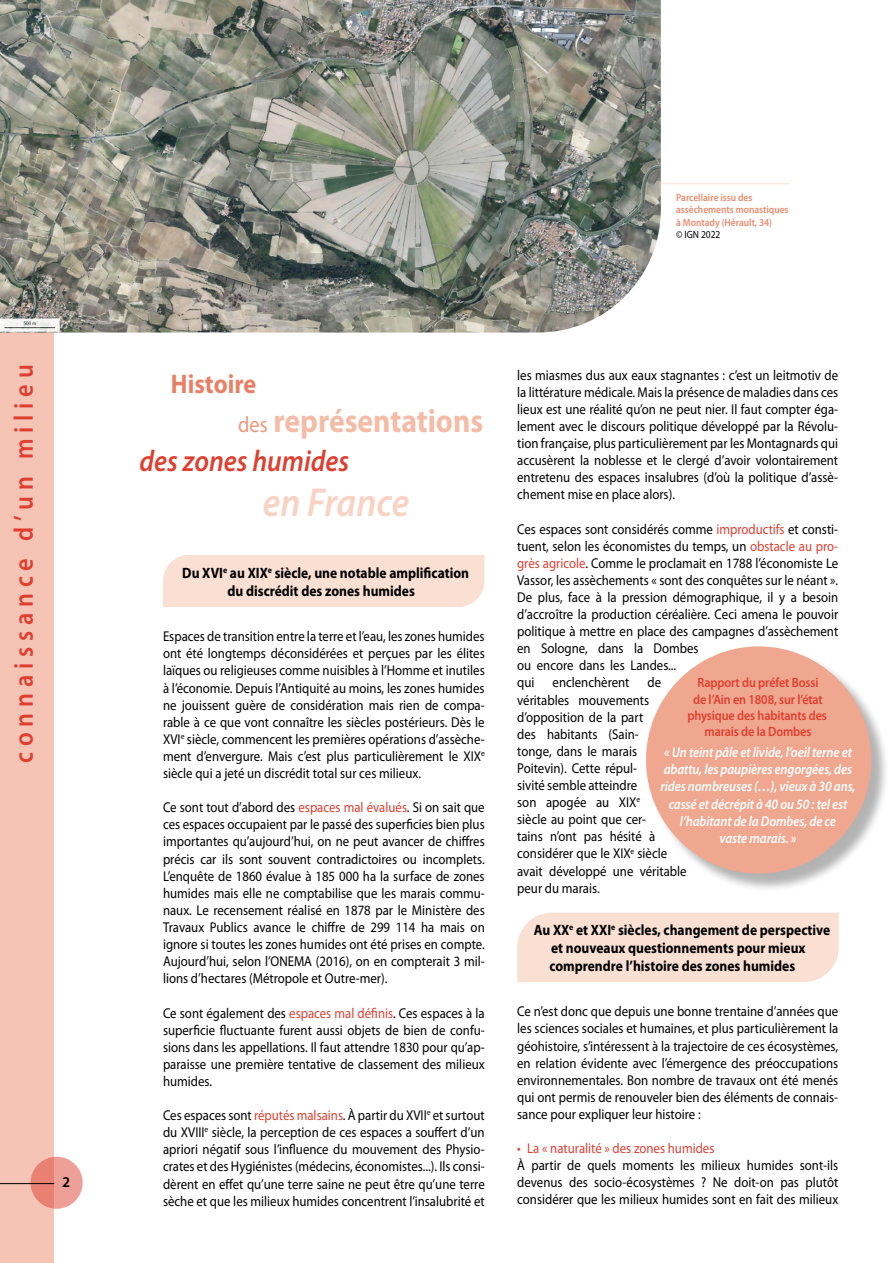
<style>
.page{position:relative;width:893px;height:1263px;background:#fff}
.page>*{position:absolute;margin:0;border:0;box-sizing:border-box;transform-origin:0 0}
.t1{font:italic 600 40.5px "Myriad Pro";letter-spacing:-.005em;color:#f8d3c4;scale:.9 1}
.t2{font:700 33px "Myriad Pro";color:#f4bca6;scale:.9 1}
.t3{font:italic 600 30px "Myriad Pro";color:#de3f30;scale:.9 1}
.t4{font:600 27px "Myriad Pro";letter-spacing:.24em;color:#de3f30;scale:.9 1}
.t5{font:700 27px "Myriad Pro";color:#e98065;scale:.9 1}
.t6{font:700 15px/18px "Myriad Pro";color:#000;text-align:center;scale:.9 1}
.t7{font:600 15px "Myriad Pro";color:#000}
.t8{font:14.25px/17.1px "Myriad Pro";color:#000;text-align:justify;scale:.9 1}
.t9{font:italic 600 14.25px/17.1px "Myriad Pro";letter-spacing:-.01em;color:#fff;text-align:center;scale:.9 1}
.t10{font:14.25px "Myriad Pro";color:#de3f30;scale:.9 1}
.t11{font:600 13.5px/16.2px "Myriad Pro";letter-spacing:-.01em;color:#de3f30;text-align:center;scale:.9 1}
.t12{font:600 10.5px/12.6px "Myriad Pro";color:#eb896c;scale:.9 1}
.t13{font:10.5px "Myriad Pro";color:#000;scale:.9 1}
.s1{font-weight:400;font-size:22.5px;color:#ed967a}
.s2{color:#de3f30}
</style>
<div class="page">
<hr style="left:580px;top:183px;width:210px;height:1px;background:#fce9e1">
<div style="left:0;top:0;width:54px;height:1263px;background:#f5c4b5"></div>
<svg style="left:31px;top:1157px;width:52px;height:52px;background:#eb9388"></svg>
<hr style="left:0;top:1183px;width:54px;height:1px;background:#000">
<div style="left:163px;top:555px;width:321px;height:52px;background:#fadfd3"></div>
<div style="left:517px;top:912px;width:322px;height:70px;background:#fadfd3"></div>
<div style="left:649px;top:649px;width:241px;height:243px;background:#000;opacity:.3"></div>
<div style="left:646px;top:646px;width:225px;height:227px;background:#f0a78f;border-radius:50%"></div>
<img style="left:0;top:0;width:661px;height:332px">
<h3 class="t4" style="left:6px;top:763px;width:444px;rotate:-90deg">connaissance d’un milieu</h3>
<p class="t7" style="left:62px;top:1173px;width:10px">2</p>
<p class="t12" style="left:676px;top:190px;width:126px">Parcellaire issu des assèchements monastiques à Montady (Hérault, 34)</p>
<p class="t13" style="left:676px;top:228px;width:51px">© IGN 2022</p>
<h3 class="t5" style="left:171px;top:366px;width:96px">Histoire</h3>
<h2 class="t2" style="left:238px;top:399px;width:274px"><span class="s1">des</span> représentations</h2>
<h3 class="t3" style="left:139px;top:442px;width:234px">des zones humides</h3>
<h1 class="t1" style="left:263px;top:476px;width:164px">en France</h1>
<p class="t6" style="left:182px;top:563px;width:320px">Du XVI<sup>e</sup> au XIX<sup>e</sup> siècle, une notable amplification du discrédit des zones humides</p>
<p class="t8" style="left:163px;top:628px;width:359px">Espaces de transition entre la terre et l’eau, les zones humides ont été longtemps déconsidérées et perçues par les élites laïques ou religieuses comme nuisibles à l’Homme et inutiles à l’économie. Depuis l’Antiquité au moins, les zones humides ne jouissent guère de considération mais rien de compa&shy;rable à ce que vont connaître les siècles postérieurs. Dès le XVI<sup>e</sup> siècle, commencent les premières opérations d’assèche&shy;ment d’envergure. Mais c’est plus particulièrement le XIX<sup>e </sup>siècle qui a jeté un discrédit total sur ces milieux.</p>
<p class="t8" style="left:163px;top:799px;width:359px">Ce sont tout d’abord des <span class="s2">espaces mal évalués</span>. Si on sait que ces espaces occupaient par le passé des superficies bien plus importantes qu’aujourd’hui, on ne peut avancer de chiffres précis car ils sont souvent contradictoires ou incomplets.<br>L’enquête de 1860 évalue à 185 000 ha la surface de zones humides mais elle ne comptabilise que les marais commu&shy;naux. Le recensement réalisé en 1878 par le Ministère des Travaux Publics avance le chiffre de 299 114 ha mais on ignore si toutes les zones humides ont été prises en compte.<br>Aujourd’hui, selon l’ONEMA (2016), on en compterait 3 mil&shy;lions d’hectares (Métropole et Outre-mer).</p>
<p class="t8" style="left:163px;top:1004px;width:359px">Ce sont également des <span class="s2">espaces mal définis</span>. Ces espaces à la superficie fluctuante furent aussi objets de bien de confu&shy;sions dans les appellations. Il faut attendre 1830 pour qu’ap&shy;paraisse une première tentative de classement des milieux humides.</p>
<p class="t8" style="left:163px;top:1106px;width:359px">Ces espaces sont <span class="s2">réputés malsains</span>. À partir du XVII<sup>e</sup> et surtout du XVIII<sup>e</sup> siècle, la perception de ces espaces a souffert d’un apriori négatif sous l’influence du mouvement des Physio&shy;crates et des Hygiénistes (médecins, économistes...). Ils consi&shy;dèrent en effet qu’une terre saine ne peut être qu’une terre sèche et que les milieux humides concentrent l’insalubrité et</p>
<p class="t8" style="left:517px;top:366px;width:358px">les miasmes dus aux eaux stagnantes : c’est un leitmotiv de la littérature médicale. Mais la présence de maladies dans ces lieux est une réalité qu’on ne peut nier. Il faut compter éga&shy;lement avec le discours politique développé par la Révolu&shy;tion française, plus particulièrement par les Montagnards qui accusèrent la noblesse et le clergé d’avoir volontairement entretenu des espaces insalubres (d’où la politique d’assè&shy;chement mise en place alors).</p>
<p class="t8" style="left:517px;top:520px;width:358px;text-align:left">Ces espaces sont considérés comme <span class="s2">improductifs</span> et consti&shy;tuent, selon les économistes du temps, un <span class="s2">obstacle au pro&shy;grès agricole</span>. Comme le proclamait en 1788 l’économiste Le Vassor, les assèchements « sont des conquêtes sur le néant ».<br>De plus, face à la pression démographique, il y a besoin d’accroître la production céréalière. Ceci amena le pouvoir politique à mettre en place des campagnes d’assèchement en Sologne, dans la Dombes<br>ou encore dans les Landes...<br>qui</p>
<p class="t8" style="left:517px;top:674px;width:190px;text-align:left;text-indent:130px">de véritables mouvements d’opposition de la part<br>des habitants (Sain-<br>tonge, dans le marais<br>Poitevin). Cette répul-<br>sivité semble atteindre<br>son apogée au XIX<sup>e<br></sup>siècle au point que cer-<br>tains n’ont pas hésité à considérer que le XIX<sup>e</sup> siècle avait développé une véritable peur du marais.</p>
<p class="t6" style="left:549px;top:920px;width:314px;text-align:left;text-indent:-16px">Au XX<sup>e</sup> et XXI<sup>e</sup> siècles, changement de perspective et nouveaux questionnements pour mieux comprendre l’histoire des zones humides</p>
<p class="t8" style="left:517px;top:1003px;width:358px">Ce n’est donc que depuis une bonne trentaine d’années que les sciences sociales et humaines, et plus particulièrement la géohistoire, s’intéressent à la trajectoire de ces écosystèmes, en relation évidente avec l’émergence des préoccupations environnementales. Bon nombre de travaux ont été menés qui ont permis de renouveler bien des éléments de connais&shy;sance pour expliquer leur histoire :</p>
<p class="t10" style="left:517px;top:1139px;width:221px">• La « naturalité » des zones humides</p>
<p class="t8" style="left:517px;top:1157px;width:358px">À partir de quels moments les milieux humides sont-ils devenus des socio-écosystèmes ? Ne doit-on pas plutôt considérer que les milieux humides sont en fait des milieux</p>
<p class="t8" style="left:553px;top:674px;width:87px">enclenchèrent</p>
<p class="t11" style="left:687px;top:674px;width:157px">Rapport du préfet Bossi<br>de l’Ain en 1808, sur l’état physique des habitants des marais de la Dombes</p>
<p class="t9" style="left:660px;top:743px;width:218px">« Un teint pâle et livide, l’oeil terne et abattu, les paupières engorgées, des rides nombreuses (…), vieux à 30 ans, cassé et décrépit à 40 ou 50 : tel est l’habitant de la Dombes, de ce<br>vaste marais. »</p>
</div>
